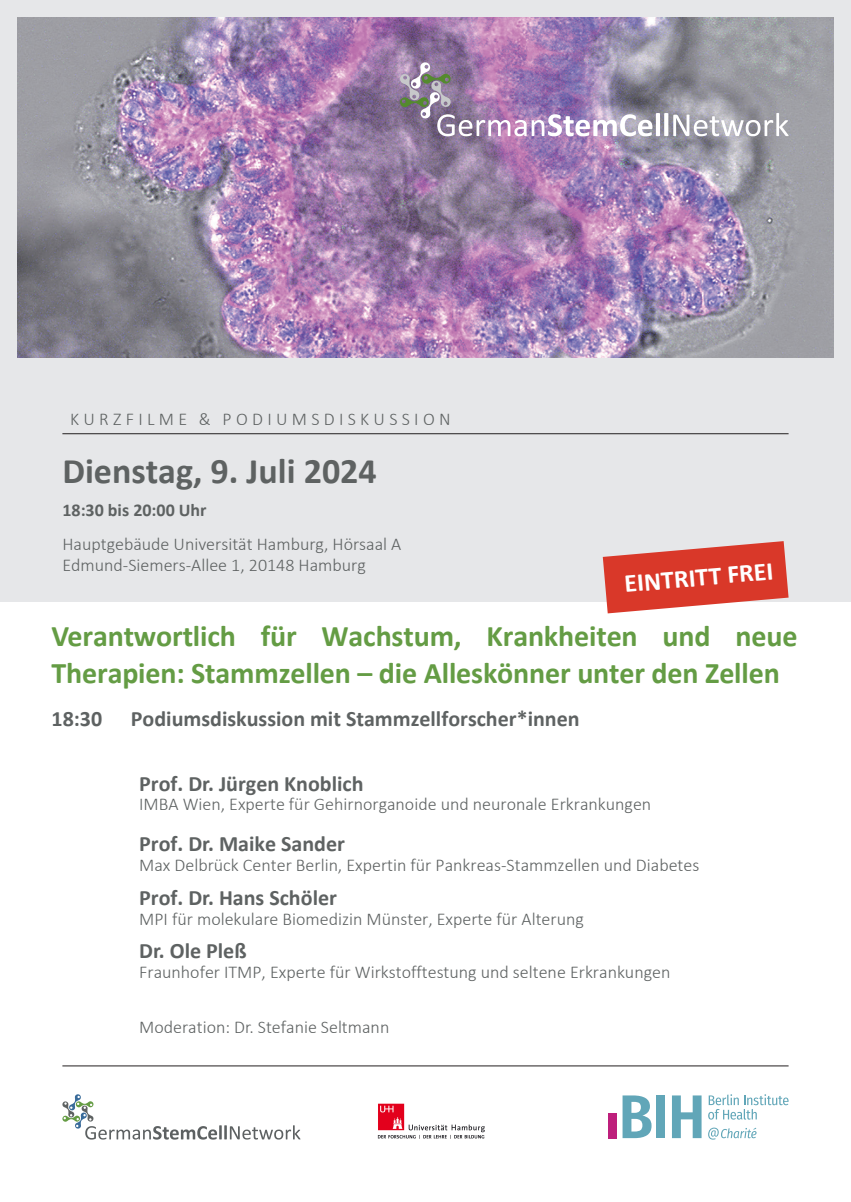
<style>
.page{position:relative;width:851px;height:1202px;background:#fff}
.page>*{position:absolute;margin:0;border:0;box-sizing:border-box;transform-origin:0 0}
.t1{font:700 36px "Calibri";color:#5e6262}
.t2{font:700 30px/36px "Calibri";letter-spacing:-.005em;color:#649c44}
.t3{font:700 26px "Calibri";color:#fff}
.t4{font:700 22px "Calibri";color:#5e6262}
.t5{font:700 22px "Calibri";color:#5e6262}
.t6{font:300 18px/33.6px "Calibri";color:#5e6262}
.t7{font:300 18px "Calibri";letter-spacing:.24em;color:#5e6262}
.s1{font-style:inherit}
.s2{font-weight:700}
</style>
<div class="page">
<div style="left:0;top:0;width:850px;height:601px;background:#e6e7e9"></div>
<svg style="left:708px;top:1094px;width:80px;height:26px"></svg>
<svg style="left:622px;top:1095px;width:29px;height:43px"></svg>
<div style="left:656px;top:1095px;width:9px;height:43px;background:#61a6b8"></div>
<svg style="left:672px;top:1095px;width:29px;height:43px"></svg>
<div style="left:608px;top:1113px;width:8px;height:25px;background:#be1f7c"></div>
<svg style="left:708px;top:1128px;width:48px;height:12px"></svg>
<img style="left:17px;top:17px;width:816px;height:340px">
<svg style="left:602px;top:541px;width:186px;height:72px"></svg>
<hr style="left:62px;top:433px;width:726px;height:1px;background:#231f20">
<hr style="left:62px;top:1065px;width:726px;height:1px;background:#231f20">
<svg style="left:62px;top:1094px;width:238px;height:46px"></svg>
<img style="left:400px;top:62px;width:388px;height:74px">
<img style="left:377px;top:1103px;width:108px;height:36px">
<p class="t7" style="left:70px;top:408px;width:382px">KURZFILME &amp; PODIUMSDISKUSSION</p>
<h1 class="t1" style="left:62px;top:445px;width:316px">Dienstag<span class="s1">,</span> 9. Juli 2024</h1>
<p class="t6" style="left:62px;top:493px;width:340px"><span class="s2">18:30 bis 2</span><span class="s2">0</span><span class="s2">:00 Uhr<br></span>Hauptgebäude Universität Hamburg, Hörsaal A</p>
<p class="t6" style="left:62px;top:548px;width:305px">Edmund-Siemers-Allee 1, 20148 Hamburg</p>
<h3 class="t3" style="left:622px;top:565px;width:151px;rotate:-5deg">EINTRITT FREI</h3>
<h2 class="t2" style="left:51px;top:617px;width:747px">Verantwortlich für Wachstum, Krankheiten und neue<br>Therapien: Stammzellen – die Alleskönner unter den Zellen</h2>
<p class="t4" style="left:51px;top:703px;width:52px"><span class="s1">1</span>8:30</p>
<p class="t5" style="left:131px;top:703px;width:450px">Podiumsdiskussion mit Stammzellforscher*innen</p>
<p class="t4" style="left:139px;top:768px;width:226px"><span class="s1">Prof. Dr.</span> Jürgen Knoblich</p>
<p class="t6" style="left:139px;top:787px;width:513px">IMBA Wien, Experte für Gehirnorganoide und neuronale Erkrankungen</p>
<p class="t4" style="left:139px;top:828px;width:207px"><span class="s1">Prof. Dr.</span> Maike Sander</p>
<p class="t6" style="left:139px;top:848px;width:561px">Max Delbrück Center Berlin, Expertin für Pankreas-Stammzellen und Diabetes</p>
<p class="t4" style="left:139px;top:882px;width:199px"><span class="s1">Prof. Dr.</span> Hans Schöler</p>
<p class="t6" style="left:139px;top:902px;width:446px">MPI für molekulare Biomedizin Münster, Experte für Alterung</p>
<p class="t4" style="left:139px;top:935px;width:109px"><span class="s1">Dr.</span> Ole Pleß</p>
<p class="t6" style="left:139px;top:955px;width:532px">Fraunhofer ITMP, Experte für Wirkstofftestung und seltene Erkrankungen</p>
<p class="t6" style="left:139px;top:1010px;width:251px">Moderation: Dr. Stefanie Seltmann</p>
</div>
